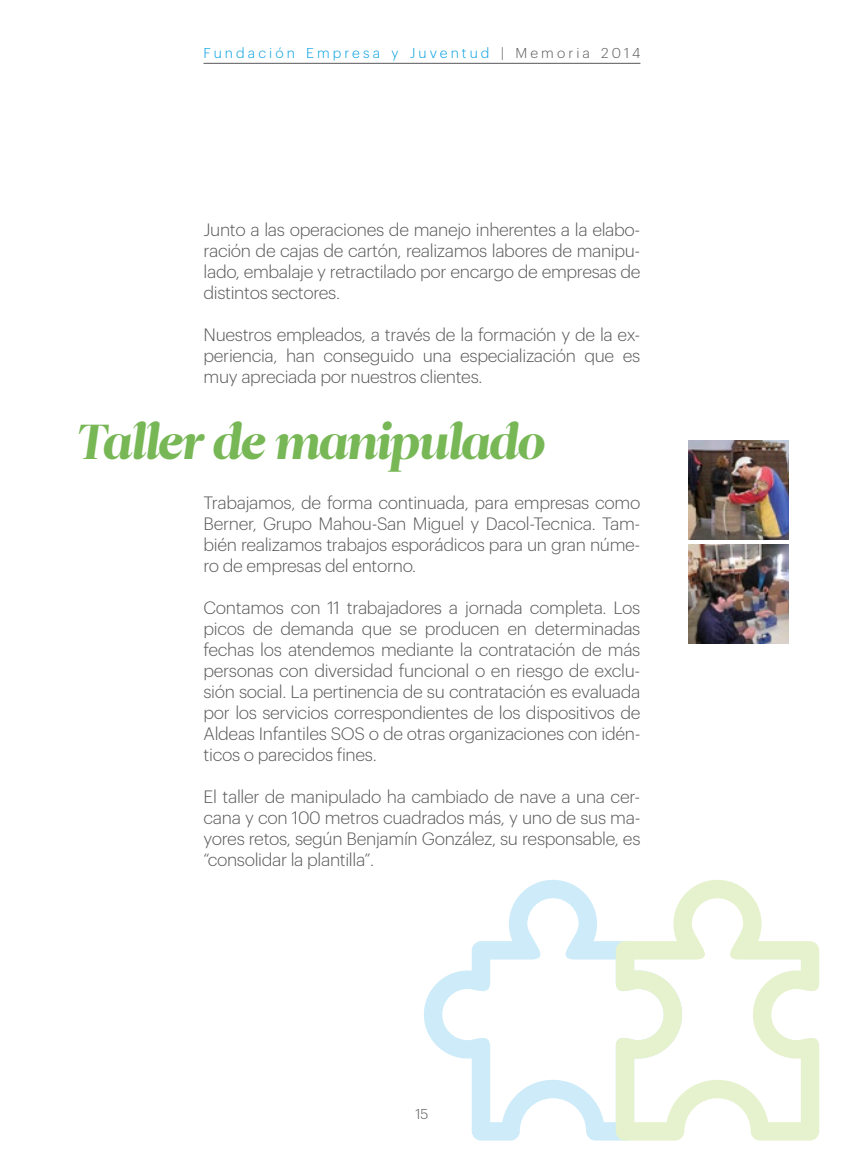
<style>
.page{position:relative;width:844px;height:1166px;background:#fff}
.page>*{position:absolute;margin:0;border:0;box-sizing:border-box;transform-origin:0 0}
.t1{font:italic 49px "Leitura Display";letter-spacing:-.02em;color:#77b756}
.t2{font:300 17.5px/21px "Graphik";letter-spacing:-.02em;color:#58585a;text-align:justify}
.t3{font:300 14px "Graphik";letter-spacing:.22em;color:#009ee0}
.t4{font:300 14px "Graphik";color:#58585a}
.s1{color:#58585a}
</style>
<div class="page">
<svg style="left:424px;top:880px;width:191px;height:260px"></svg>
<svg style="left:615px;top:880px;width:204px;height:260px"></svg>
<hr style="left:203px;top:63px;width:437px;height:1px;background:#58585a">
<img style="left:688px;top:440px;width:100px;height:100px">
<img style="left:688px;top:545px;width:100px;height:99px">
<p class="t3" style="left:203px;top:43px;width:438px">Fundación Empresa y Juventud <span class="s1">| Memoria 2014</span></p>
<p class="t2" style="left:203px;top:218px;width:438px">Junto a las operaciones de manejo inherentes a la elabo&shy;ración de cajas de cartón, realizamos labores de manipu&shy;lado, embalaje y retractilado por encargo de empresas de distintos sectores.</p>
<p class="t2" style="left:203px;top:323px;width:438px">Nuestros empleados, a través de la formación y de la ex&shy;periencia, han conseguido una especialización que es muy apreciada por nuestros clientes.</p>
<h1 class="t1" style="left:74px;top:408px;width:470px">Taller de manipulado</h1>
<p class="t2" style="left:203px;top:491px;width:438px">Trabajamos, de forma continuada, para empresas como Berner, Grupo Mahou-San Miguel y Dacol-Tecnica. Tam&shy;bién realizamos trabajos esporádicos para un gran núme&shy;ro de empresas del entorno.</p>
<p class="t2" style="left:203px;top:596px;width:438px">Contamos con 11 trabajadores a jornada completa. Los picos de demanda que se producen en determinadas fechas los atendemos mediante la contratación de más personas con diversidad funcional o en riesgo de exclu&shy;sión social. La pertinencia de su contratación es evaluada por los servicios correspondientes de los dispositivos de Aldeas Infantiles SOS o de otras organizaciones con idén&shy;ticos o parecidos fines.</p>
<p class="t2" style="left:203px;top:785px;width:438px">El taller de manipulado ha cambiado de nave a una cer&shy;cana y con 100 metros cuadrados más, y uno de sus ma&shy;yores retos, según Benjamín González, su responsable, es “consolidar la plantilla”.</p>
<p class="t4" style="left:415px;top:1104px;width:15px">15</p>
</div>
